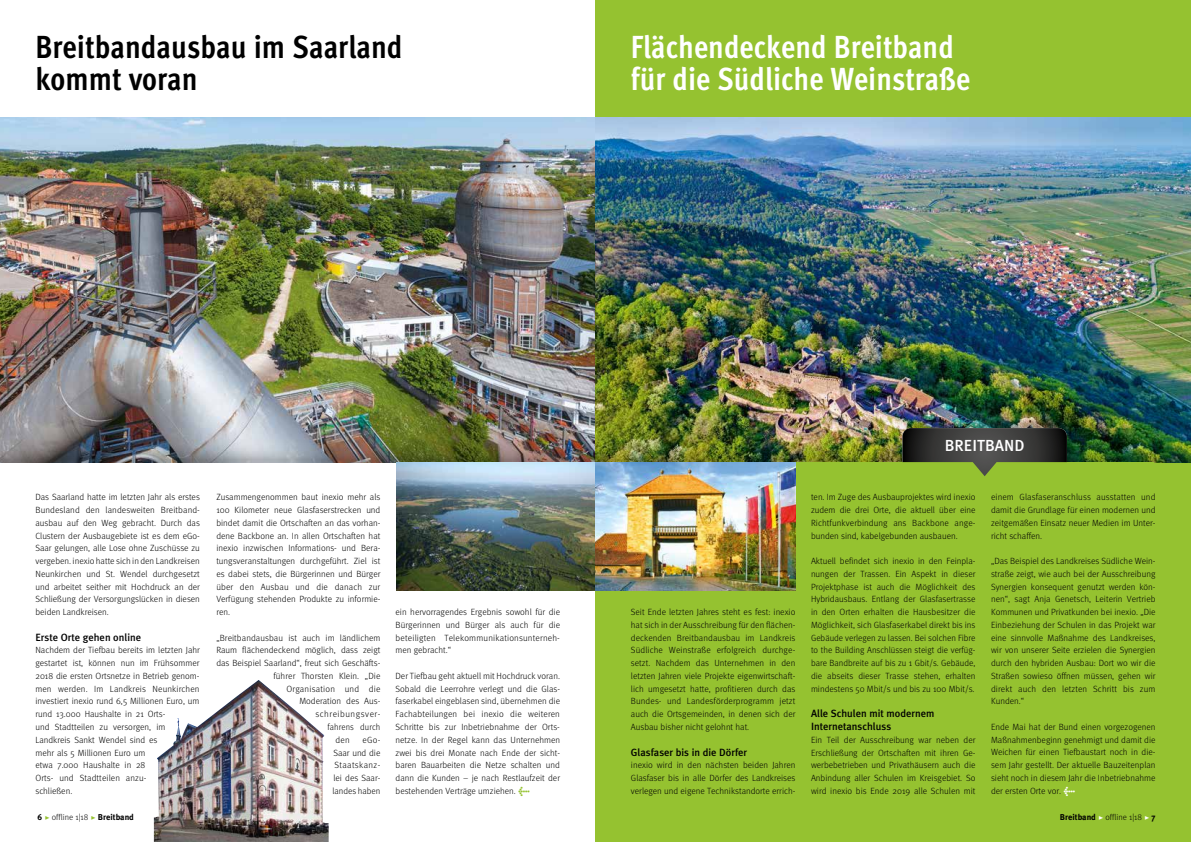
<style>
.page{position:relative;width:1191px;height:842px;background:#fff}
.page>*{position:absolute;margin:0;border:0;box-sizing:border-box;transform-origin:0 0}
.t1{font:700 condensed 32px/32px "Meta OT";color:#fff}
.t2{font:700 condensed 32px/32px "Meta OT";color:#000}
.t3{font:500 16px "Meta Plus";color:#fff}
.t4{font:500 10.5px/12.8px "Meta Plus";color:#000}
.t5{font:300 9px/12.8px "Meta";color:#000;text-align:justify}
.t6{font:300 9px "Meta";letter-spacing:.02em;color:#000}
.t7{font:300 9px "Meta";letter-spacing:.055em;color:#000}
.t8{font:300 9px "Meta";color:#000;scale:.95 1}
.t9{font:300 8.5px "Meta";color:#000}
.s1{font-family:"Meta Plus";font-weight:700}
.s2{font-family:"Meta Light Expert";font-weight:400;font-size:12px;color:#95c230}
.s3{font-family:"Meta Plus";font-weight:900;color:#95c230}
.s4{font-family:"Meta Plus";font-weight:900;color:#fff}
.s5{font-family:"Meta Light Expert";font-weight:400;font-size:12px;color:#fff}
</style>
<div class="page">
<img style="left:0;top:118px;width:595px;height:323px">
<div style="left:595px;top:0;width:596px;height:842px;background:#95c230"></div>
<img style="left:595px;top:118px;width:596px;height:323px">
<img style="left:0;top:441px;width:1191px;height:21px">
<div style="left:899px;top:416px;width:180px;height:58px;background:#000;opacity:.25"></div>
<div style="left:629px;top:462px;width:525px;height:15px;background:#95c230"></div>
<svg style="left:902px;top:428px;width:165px;height:48px"></svg>
<img style="left:396px;top:462px;width:399px;height:129px">
<img style="left:154px;top:680px;width:175px;height:162px">
<h1 class="t2" style="left:35px;top:31px;width:369px">Breitbandausbau im Saarland kommt voran</h1>
<h1 class="t1" style="left:631px;top:31px;width:341px">Flächendeckend Breitband für die Südliche Weinstraße</h1>
<p class="t5" style="left:35px;top:491px;width:166px">Das Saarland hatte im letzten Jahr als erstes Bundesland den landesweiten Breitband&shy;ausbau auf den Weg gebracht. Durch das Clustern der Ausbaugebiete ist es dem eGo-Saar gelungen, alle Lose ohne Zuschüsse zu vergeben. inexio hatte sich in den Landkreisen Neunkirchen und St. Wendel durchgesetzt und arbeitet seither mit Hochdruck an der Schließung der Versorgungslücken in diesen beiden Landkreisen.</p>
<p class="t4" style="left:35px;top:631px;width:107px">Erste Orte gehen online</p>
<p class="t5" style="left:35px;top:644px;width:166px;text-align:left">Nachdem der Tiefbau bereits im letzten Jahr gestartet ist, können nun im Frühsommer 2018 die ersten Ortsnetze in Betrieb genom&shy;men werden. Im Landkreis Neunkirchen investiert inexio rund 6,5 Millionen Euro, um rund 13.000 Haushalte in 21 Orts-<br>und Stadtteilen zu versorgen, im Landkreis Sankt Wendel sind es<br>mehr als 5 Millionen Euro um<br>etwa 7.000 Haushalte in 28<br>Orts- und Stadtteilen anzu-<br>schließen.</p>
<p class="t9" style="left:38px;top:812px;width:98px"><span class="s1">6</span> <span class="s2">@</span> offline 1|18 <span class="s2">@</span> <span class="s1">Breitband</span></p>
<p class="t5" style="left:216px;top:491px;width:166px">Zusammengenommen baut inexio mehr als 100 Kilometer neue Glasfaserstrecken und bindet damit die Ortschaften an das vorhan&shy;dene Backbone an. In allen Ortschaften hat inexio inzwischen Informations- und Bera&shy;tungsveranstaltungen durchgeführt. Ziel ist es dabei stets, die Bürgerinnen und Bürger über den Ausbau und die danach zur Verfügung stehenden Produkte zu informie&shy;ren.</p>
<p class="t5" style="left:216px;top:631px;width:166px">„Breitbandausbau ist auch im ländlichem</p>
<p class="t5" style="left:216px;top:644px;width:166px">Raum flächendeckend möglich, dass zeigt</p>
<p class="t5" style="left:216px;top:657px;width:166px">das Beispiel Saarland“, freut sich Geschäfts-</p>
<p class="t5" style="left:273px;top:669px;width:108px">führer Thorsten Klein. „Die</p>
<p class="t6" style="left:286px;top:683px;width:96px">Organisation und die</p>
<p class="t5" style="left:299px;top:695px;width:83px">Moderation des Aus-</p>
<p class="t7" style="left:315px;top:709px;width:67px">schreibungsver-</p>
<p class="t8" style="left:327px;top:722px;width:57px">fahrens durch</p>
<p class="t5" style="left:335px;top:733px;width:16px">den</p>
<p class="t5" style="left:332px;top:733px;width:50px;text-indent:30px">eGo-Saar und die Staatskanz&shy;lei des Saar&shy;landes haben</p>
<p class="t5" style="left:395px;top:606px;width:166px">ein hervorragendes Ergebnis sowohl für die Bürgerinnen und Bürger als auch für die beteiligten Telekommunikationsunterneh&shy;men gebracht.“</p>
<p class="t5" style="left:395px;top:669px;width:166px">Der Tiefbau geht aktuell mit Hochdruck voran.<br>Sobald die Leerrohre verlegt und die Glas&shy;faserkabel eingeblasen sind, übernehmen die Fachabteilungen bei inexio die weiteren Schritte bis zur Inbetriebnahme der Orts&shy;netze. In der Regel kann das Unternehmen zwei bis drei Monate nach Ende der sicht&shy;baren Bauarbeiten die Netze schalten und dann die Kunden – je nach Restlaufzeit der bestehenden Verträge umziehen. <span class="s3">&lt;</span></p>
<h2 class="t3" style="left:944px;top:436px;width:81px">BREITBAND</h2>
<p class="t5" style="left:631px;top:605px;width:166px">Seit Ende letzten Jahres steht es fest: inexio hat sich in der Ausschreibung für den flächen&shy;deckenden Breitbandausbau im Landkreis Südliche Weinstraße erfolgreich durchge&shy;setzt. Nachdem das Unternehmen in den letzten Jahren viele Projekte eigenwirtschaft&shy;lich umgesetzt hatte, profitieren durch das Bundes- und Landesförderprogramm jetzt auch die Ortsgemeinden, in denen sich der Ausbau bisher nicht gelohnt hat.</p>
<p class="t4" style="left:631px;top:745px;width:118px">Glasfaser bis in die Dörfer</p>
<p class="t5" style="left:631px;top:759px;width:166px">inexio wird in den nächsten beiden Jahren Glasfaser bis in alle Dörfer des Landkreises verlegen und eigene Technikstandorte errich-</p>
<p class="t5" style="left:811px;top:491px;width:166px">ten. Im Zuge des Ausbauprojektes wird inexio zudem die drei Orte, die aktuell über eine Richtfunkverbindung ans Backbone ange&shy;bunden sind, kabelgebunden ausbauen.</p>
<p class="t5" style="left:811px;top:555px;width:166px">Aktuell befindet sich inexio in den Feinpla&shy;nungen der Trassen. Ein Aspekt in dieser Projektphase ist auch die Möglichkeit des Hybridausbaus. Entlang der Glasfasertrasse in den Orten erhalten die Hausbesitzer die Möglichkeit, sich Glasfaserkabel direkt bis ins Gebäude verlegen zu lassen. Bei solchen Fibre to the Building Anschlüssen steigt die verfüg&shy;bare Bandbreite auf bis zu 1 Gbit/s. Gebäude, die abseits dieser Trasse stehen, erhalten mindestens 50 Mbit/s und bis zu 100 Mbit/s.</p>
<p class="t4" style="left:811px;top:707px;width:125px">Alle Schulen mit modernem<br>Internetanschluss</p>
<p class="t5" style="left:811px;top:733px;width:166px">Ein Teil der Ausschreibung war neben der Erschließung der Ortschaften mit ihren Ge&shy;werbebetrieben und Privathäusern auch die Anbindung aller Schulen im Kreisgebiet. So wird inexio bis Ende 2019 alle Schulen mit</p>
<p class="t5" style="left:991px;top:491px;width:166px">einem Glasfaseranschluss ausstatten und damit die Grundlage für einen modernen und zeitgemäßen Einsatz neuer Medien im Unter&shy;richt schaffen.</p>
<p class="t5" style="left:991px;top:555px;width:166px">„Das Beispiel des Landkreises Südliche Wein&shy;straße zeigt, wie auch bei der Ausschreibung Synergien konsequent genutzt werden kön&shy;nen“, sagt Anja Genetsch, Leiterin Vertrieb Kommunen und Privatkunden bei inexio. „Die Einbeziehung der Schulen in das Projekt war eine sinnvolle Maßnahme des Landkreises, wir von unserer Seite erzielen die Synergien durch den hybriden Ausbau: Dort wo wir die Straßen sowieso öffnen müssen, gehen wir direkt auch den letzten Schritt bis zum Kunden.“</p>
<p class="t5" style="left:991px;top:720px;width:166px">Ende Mai hat der Bund einen vorgezogenen Maßnahmenbeginn genehmigt und damit die Weichen für einen Tiefbaustart noch in die&shy;sem Jahr gestellt. Der aktuelle Bauzeitenplan sieht noch in diesem Jahr die Inbetriebnahme der ersten Orte vor. <span class="s4">&lt;</span></p>
<p class="t9" style="left:1060px;top:812px;width:97px"><span class="s1">Breitband</span> <span class="s5">@</span> offline 1|18 <span class="s5">@</span> <span class="s1">7</span></p>
</div>
